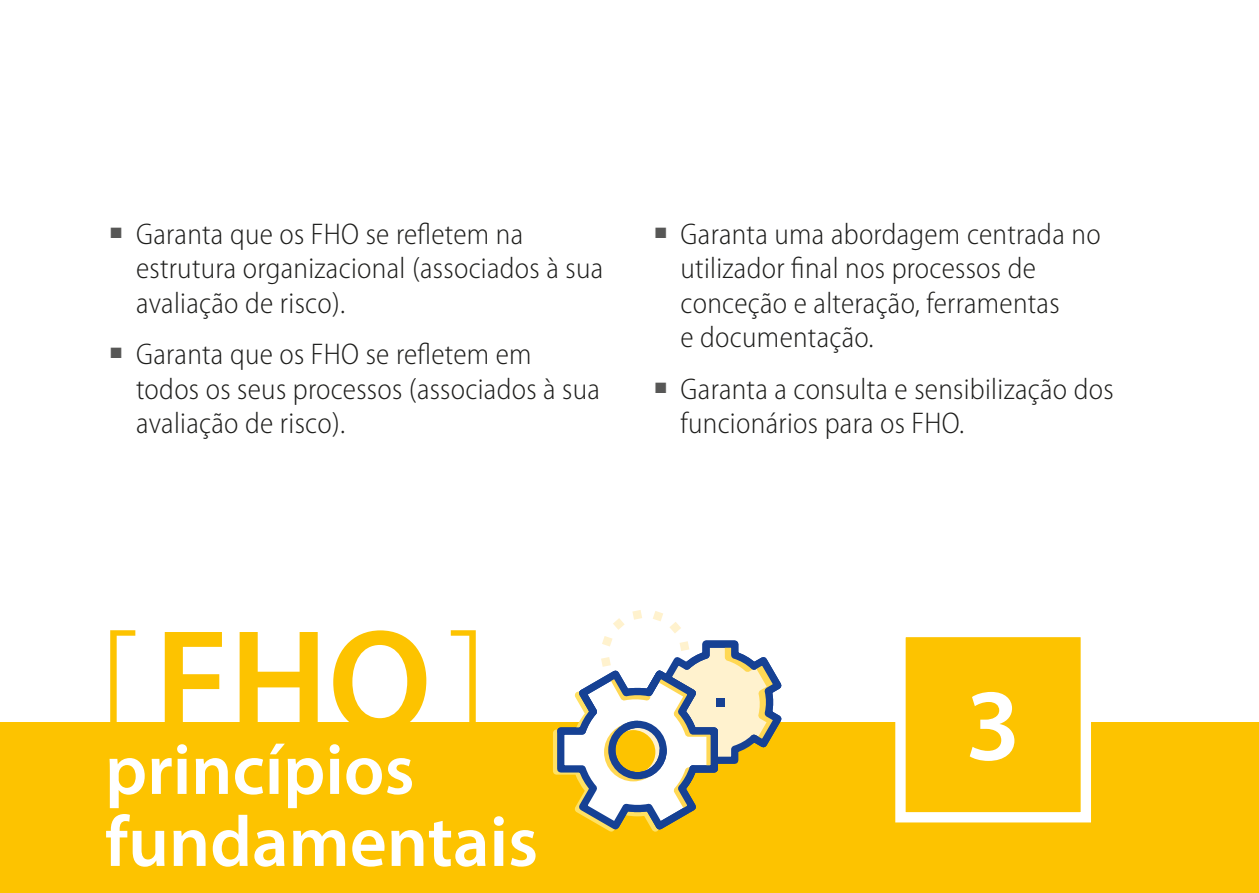
<style>
.page{position:relative;width:1259px;height:893px;background:#fff}
.page>*{position:absolute;margin:0;border:0;box-sizing:border-box;transform-origin:0 0}
.t1{font:600 147px "Myriad Pro";color:#fdc300}
.t2{font:600 102.6px "Myriad Pro";color:#fff}
.t3{font:600 72px/72px "Myriad Pro";color:#fff}
.body_bullet_Grise{font:300 semi-condensed 30px/34.5px "Myriad Pro";letter-spacing:.01em;color:#1d1d1b}
.s1{font-weight:300}
</style>
<div class="page">
<div style="left:0;top:723px;width:1259px;height:170px;background:#fdc300"></div>
<div style="left:895px;top:627px;width:196px;height:195px;background:#fdc300;border:10px solid #fff"></div>
<svg style="left:553px;top:610px;width:234px;height:222px"></svg>
<p class="body_bullet_Grise" style="left:136px;top:216px;width:469px;text-indent:-26px"><sup>■</sup> Garanta que os FHO se refletem na estrutura organizacional (associados à sua avaliação de risco).</p>
<p class="body_bullet_Grise" style="left:136px;top:337px;width:465px;text-indent:-26px"><sup>■</sup> Garanta que os FHO se refletem em todos os seus processos (associados à sua avaliação de risco).</p>
<p class="body_bullet_Grise" style="left:680px;top:216px;width:422px;text-indent:-26px"><sup>■</sup> Garanta uma abordagem centrada no utilizador final nos processos de conceção e alteração, ferramentas<br>e documentação.</p>
<p class="body_bullet_Grise" style="left:680px;top:371px;width:435px;text-indent:-26px"><sup>■</sup> Garanta a consulta e sensibilização dos funcionários para os FHO.</p>
<h1 class="t1" style="left:97px;top:588px;width:393px"><span class="s1">[</span>FHO<span class="s1">]</span></h1>
<h1 class="t3" style="left:105px;top:732px;width:434px">princípios fundamentais</h1>
<p class="t2" style="left:965px;top:660px;width:57px">3</p>
</div>
